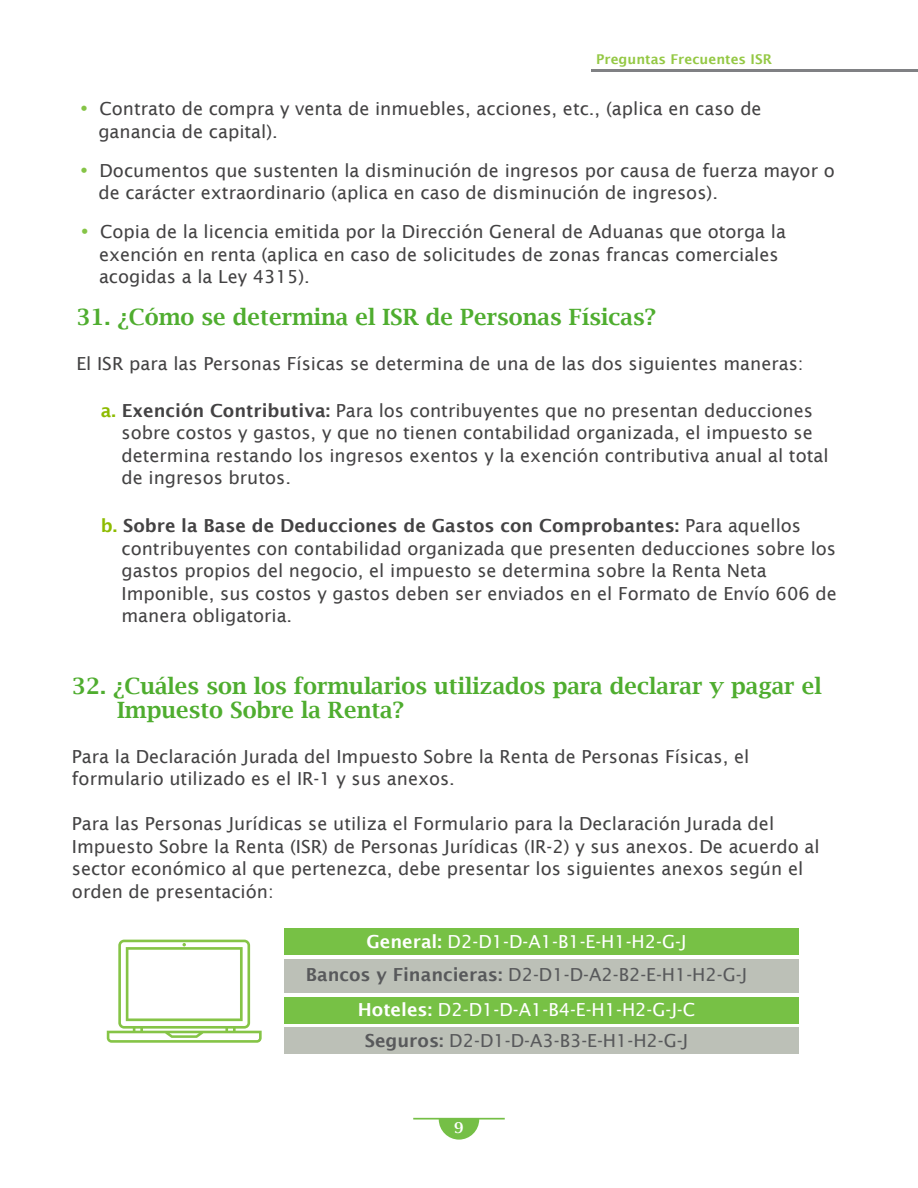
<style>
.page{position:relative;width:918px;height:1188px;background:#fff}
.page>*{position:absolute;margin:0;border:0;box-sizing:border-box;transform-origin:0 0}
.t1{font:600 22.5px/24px "Lucida Bright";color:#4fad2f}
.t2{font:18px/22.5px "Lucida Sans";color:#434243}
.t3{font:18px/33.3px "Lucida Sans";color:#fff;text-align:center}
.t4{font:600 15px "Lucida Bright";color:#fff}
.t5{font:600 13.5px "Lucida Sans";color:#94c844}
.s1{font-weight:600;font-size:24px;color:#85c446}
.s2{font-weight:600;color:#8dbb00}
.s3{font-weight:600}
.s4{font-weight:600;color:#58595b}
.s5{color:#58595b}
</style>
<div class="page">
<svg style="left:413px;top:1118px;width:92px;height:22px"></svg>
<hr style="left:591px;top:69px;width:327px;height:2px;background:#808184">
<svg style="left:107px;top:940px;width:155px;height:103px"></svg>
<div style="left:285px;top:928px;width:514px;height:27px;background:#77c145"></div>
<div style="left:285px;top:997px;width:514px;height:27px;background:#77c145"></div>
<div style="left:285px;top:1027px;width:514px;height:27px;background:#bcc0b7"></div>
<div style="left:285px;top:959px;width:514px;height:34px;background:#bcc0b7"></div>
<p class="t5" style="left:596px;top:52px;width:177px">Preguntas Frecuentes ISR</p>
<p class="t2" style="left:98px;top:98px;width:665px;text-indent:-22px"><span class="s1">•</span> Contrato de compra y venta de inmuebles, acciones, etc., (aplica en caso de ganancia de capital).</p>
<p class="t2" style="left:98px;top:159px;width:738px;text-indent:-22px"><span class="s1">•</span> Documentos que sustenten la disminución de ingresos por causa de fuerza mayor o de carácter extraordinario (aplica en caso de disminución de ingresos).</p>
<p class="t2" style="left:99px;top:221px;width:689px;text-indent:-22px"><span class="s1">•</span> Copia de la licencia emitida por la Dirección General de Aduanas que otorga la exención en renta (aplica en caso de solicitudes de zonas francas comerciales acogidas a la Ley 4315).</p>
<p class="t1" style="left:76px;top:305px;width:581px">31. ¿Cómo se determina el ISR de Personas Físicas?</p>
<p class="t2" style="left:76px;top:353px;width:729px">El ISR para las Personas Físicas se determina de una de las dos siguientes maneras:</p>
<p class="t2" style="left:121px;top:399px;width:709px;text-indent:-21px"><span class="s2">a.</span> <span class="s3">Exención Contributiva:</span> Para los contribuyentes que no presentan deducciones sobre costos y gastos, y que no tienen contabilidad organizada, el impuesto se determina restando los ingresos exentos y la exención contributiva anual al total de ingresos brutos.</p>
<p class="t2" style="left:121px;top:515px;width:717px;text-indent:-21px"><span class="s2">b.</span> <span class="s3">Sobre la Base de Deducciones de Gastos con Comprobantes:</span> Para aquellos contribuyentes con contabilidad organizada que presenten deducciones sobre los gastos propios del negocio, el impuesto se determina sobre la Renta Neta Imponible, sus costos y gastos deben ser enviados en el Formato de Envío 606 de manera obligatoria.</p>
<p class="t1" style="left:117px;top:674px;width:706px;text-indent:-45px">32. ¿Cuáles son los formularios utilizados para declarar y pagar el<br>Impuesto Sobre la Renta?</p>
<p class="t2" style="left:72px;top:745px;width:679px">Para la Declaración Jurada del Impuesto Sobre la Renta de Personas Físicas, el formulario utilizado es el IR-1 y sus anexos.</p>
<p class="t2" style="left:72px;top:813px;width:749px">Para las Personas Jurídicas se utiliza el Formulario para la Declaración Jurada del Impuesto Sobre la Renta (ISR) de Personas Jurídicas (IR-2) y sus anexos. De acuerdo al sector económico al que pertenezca, debe presentar los siguientes anexos según el orden de presentación:</p>
<p class="t3" style="left:306px;top:925px;width:443px"><span class="s3">General:</span> D2-D1-D-A1-B1-E-H1-H2-G-J<br><span class="s4">Bancos y Financieras:</span> <span class="s5">D2-D1-D-A2-B2-E-H1-H2-G-J</span></p>
<p class="t3" style="left:358px;top:994px;width:339px;line-height:30.8px"><span class="s3">Hoteles:</span> D2-D1-D-A1-B4-E-H1-H2-G-J-C<br><span class="s4">Seguros:</span> <span class="s5">D2-D1-D-A3-B3-E-H1-H2-G-J</span></p>
<p class="t4" style="left:454px;top:1119px;width:11px">9</p>
</div>
